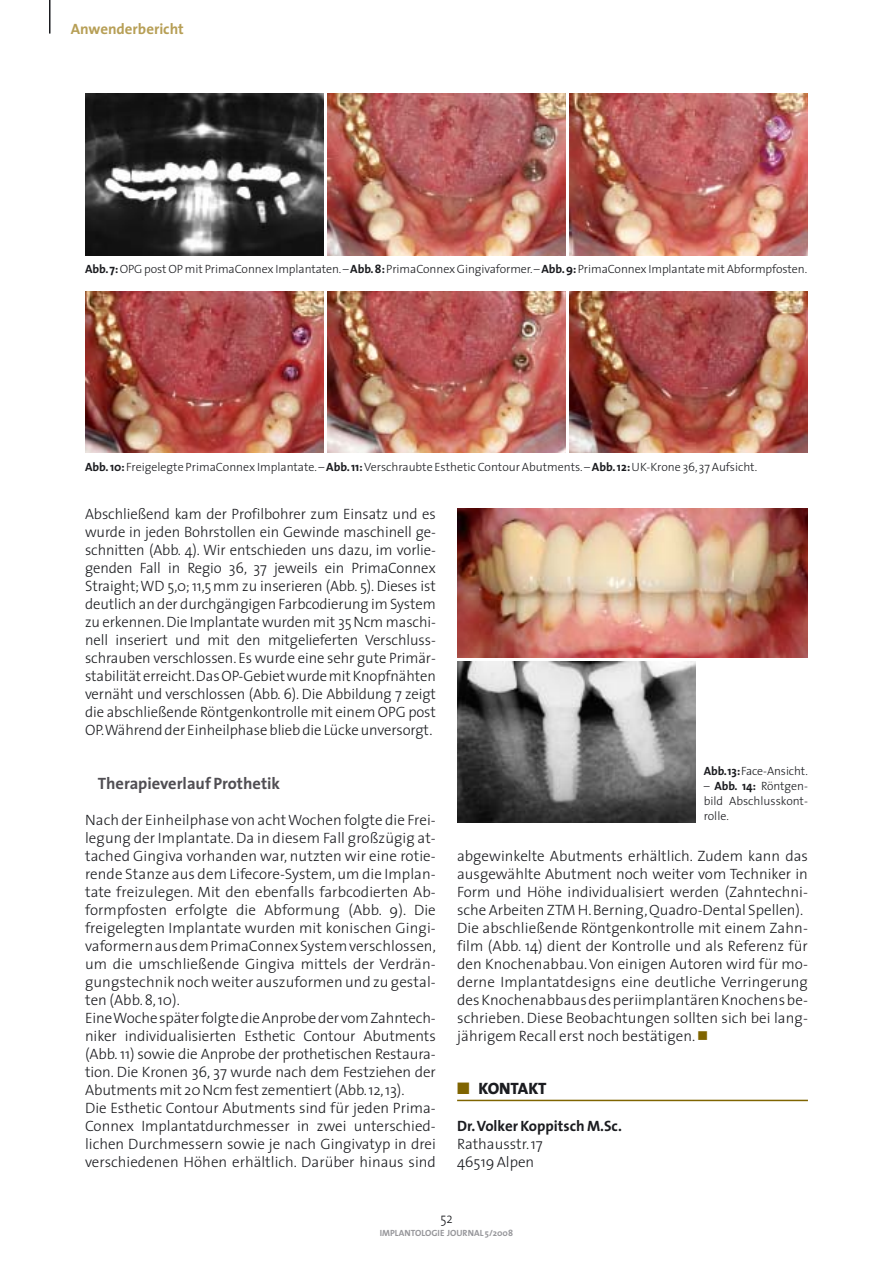
<style>
.page{position:relative;width:893px;height:1263px;background:#fff}
.page>*{position:absolute;margin:0;border:0;box-sizing:border-box;transform-origin:0 0}
.t1{font:700 16.5px "The Sans";color:#504e53}
.t2{font:800 16.5px "The Sans";letter-spacing:-.005em;color:#1b1c20}
.t3{font:300 15px/18px "The Sans";color:#1b1c20}
.t4{font:700 15px "The Sans";color:#1b1c20}
.t5{font:700 15px "The Sans";color:#b79f56}
.t6{font:300 14.25px "The Sans";color:#1b1c20;scale:.9 1}
.t7{font:300 12px/15px "The Sans";letter-spacing:-.005em;color:#1b1c20;text-align:justify}
.t8{font:700 9px "The Sans";color:#97979b}
.s1{font-weight:700}
.s2{color:#7f6400}
</style>
<div class="page">
<hr style="left:49px;top:0;width:2px;height:34px;background:#1b1c20">
<hr style="left:457px;top:1100px;width:351px;height:1px;background:#7f6400">
<img style="left:85px;top:291px;width:238px;height:162px">
<img style="left:327px;top:291px;width:239px;height:162px">
<img style="left:570px;top:291px;width:238px;height:162px">
<img style="left:457px;top:508px;width:351px;height:149px">
<img style="left:457px;top:661px;width:238px;height:162px">
<img style="left:85px;top:94px;width:238px;height:161px">
<img style="left:327px;top:94px;width:239px;height:161px">
<img style="left:570px;top:94px;width:238px;height:161px">
<p class="t5" style="left:71px;top:23px;width:115px">Anwenderbericht</p>
<p class="t7" style="left:85px;top:263px;width:724px"><span class="s1">Abb.7:</span>OPG post OP mit PrimaConnex Implantaten.– <span class="s1">Abb.8:</span>PrimaConnex Gingivaformer.– <span class="s1">Abb.9:</span>PrimaConnex Implantate mit Abformpfosten.</p>
<p class="t7" style="left:85px;top:461px;width:674px"><span class="s1">Abb. 10:</span>Freigelegte PrimaConnex Implantate. – <span class="s1">Abb. 11:</span>Verschraubte Esthetic Contour Abutments. – <span class="s1">Abb. 12:</span>UK-Krone 36,37 Aufsicht.</p>
<p class="t3" style="left:85px;top:506px;width:352px;text-align:justify">Abschließend kam der Profilbohrer zum Einsatz und es wurde in jeden Bohrstollen ein Gewinde maschinell ge&shy;schnitten (Abb. 4). Wir entschieden uns dazu, im vorlie&shy;genden Fall in Regio 36, 37 jeweils ein PrimaConnex Straight;WD 5,0; 11,5 mm zu inserieren (Abb. 5). Dieses ist deutlich an der durchgängigen Farbcodierung im System zu erkennen. Die Implantate wurden mit 35 Ncm maschi&shy;nell inseriert und mit den mitgelieferten Verschluss&shy;schrauben verschlossen. Es wurde eine sehr gute Primär&shy;stabilität erreicht.Das OP-Gebiet wurde mit Knopfnähten vernäht und verschlossen (Abb. 6). Die Abbildung 7 zeigt die abschließende Röntgenkontrolle mit einem OPG post OP.Während der Einheilphase blieb die Lücke unversorgt.</p>
<p class="t1" style="left:98px;top:776px;width:184px">Therapieverlauf Prothetik</p>
<p class="t3" style="left:85px;top:812px;width:352px">Nach der Einheilphase von acht Wochen folgte die Frei&shy;legung der Implantate. Da in diesem Fall großzügig at&shy;tached Gingiva vorhanden war, nutzten wir eine rotie&shy;rende Stanze aus dem Lifecore-System, um die Implan&shy;tate freizulegen. Mit den ebenfalls farbcodierten Ab&shy;formpfosten erfolgte die Abformung (Abb. 9). Die freigelegten Implantate wurden mit konischen Gingi&shy;vaformern aus dem PrimaConnex System verschlossen, um die umschließende Gingiva mittels der Verdrän&shy;gungstechnik noch weiter auszuformen und zu gestal&shy;ten (Abb. 8, 10).<br>Eine Woche später folgte die Anprobe der vom Zahntech&shy;niker individualisierten Esthetic Contour Abutments (Abb. 11) sowie die Anprobe der prothetischen Restaura&shy;tion. Die Kronen 36, 37 wurde nach dem Festziehen der Abutments mit 20 Ncm fest zementiert (Abb.12,13).<br>Die Esthetic Contour Abutments sind für jeden Prima-Connex Implantatdurchmesser in zwei unterschied&shy;lichen Durchmessern sowie je nach Gingivatyp in drei verschiedenen Höhen erhältlich. Darüber hinaus sind</p>
<p class="t7" style="left:704px;top:765px;width:106px"><span class="s1">Abb.13:</span>Face-Ansicht.</p>
<p class="t7" style="left:704px;top:780px;width:106px">– <span class="s1">Abb. 14:</span> Röntgen&shy;bild Abschlusskont&shy;rolle.</p>
<p class="t3" style="left:457px;top:848px;width:352px">abgewinkelte Abutments erhältlich. Zudem kann das ausgewählte Abutment noch weiter vom Techniker in Form und Höhe individualisiert werden (Zahntechni&shy;sche Arbeiten ZTM H. Berning,Quadro-Dental Spellen).<br>Die abschließende Röntgenkontrolle mit einem Zahn&shy;film (Abb. 14) dient der Kontrolle und als Referenz für den Knochenabbau. Von einigen Autoren wird für mo&shy;derne Implantatdesigns eine deutliche Verringerung des Knochenabbaus des periimplantären Knochens be&shy;schrieben. Diese Beobachtungen sollten sich bei lang&shy;jährigem Recall erst noch bestätigen.</p>
<p class="t2" style="left:457px;top:1082px;width:91px"><span class="s2">■</span> KONTAKT</p>
<p class="t4" style="left:457px;top:1120px;width:166px">Dr.Volker Koppitsch M.Sc.</p>
<p class="t3" style="left:457px;top:1136px;width:87px">Rathausstr. 17<br>46519 Alpen</p>
<p class="t6" style="left:440px;top:1212px;width:15px">52</p>
<p class="t8" style="left:380px;top:1229px;width:135px">IMPLANTOLOGIE JOURNAL 5/2008</p>
</div>
